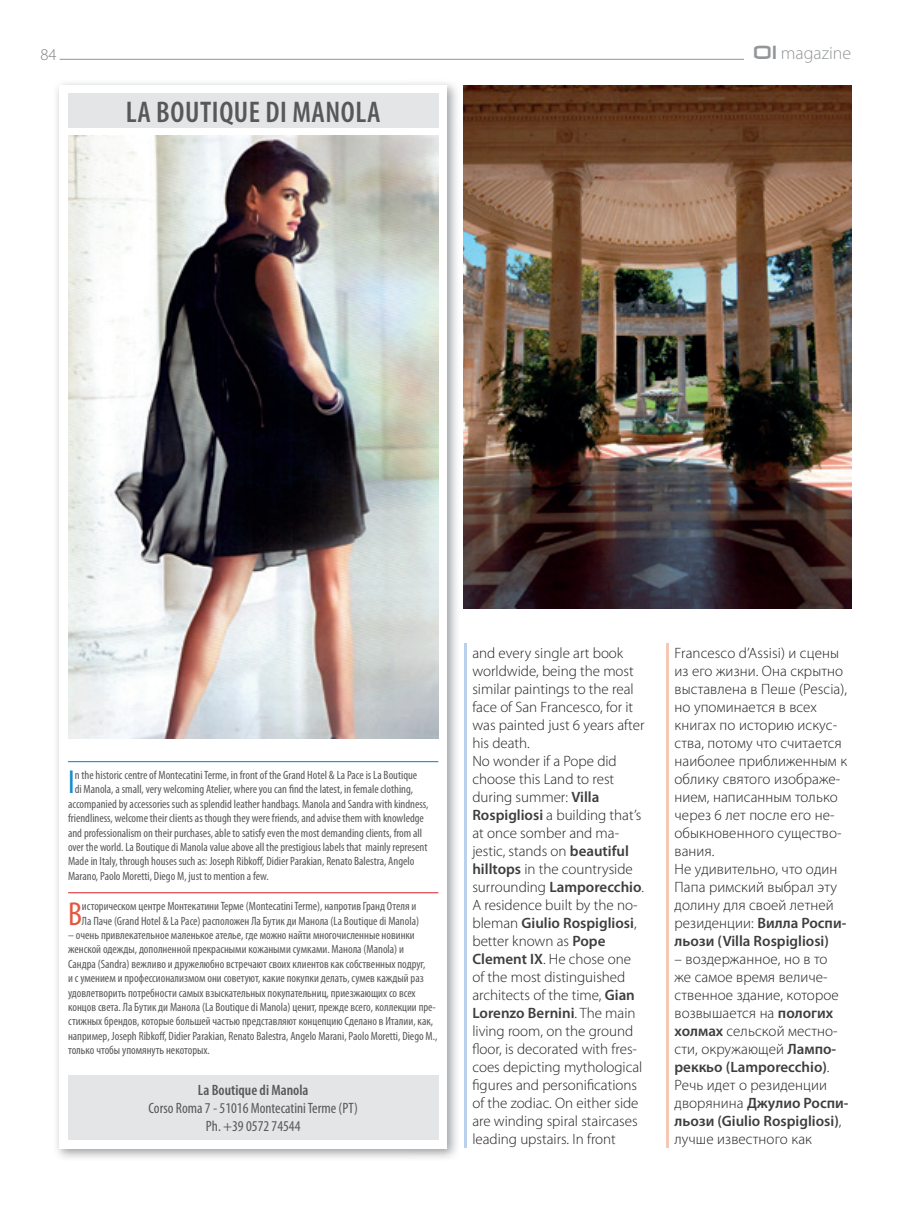
<style>
.page{position:relative;width:915px;height:1212px;background:#fff}
.page>*{position:absolute;margin:0;border:0;box-sizing:border-box;transform-origin:0 0}
.t1{font:condensed 33.3px "Myriad Pro";color:#178dce}
.t2{font:condensed 33.3px "Myriad Pro";color:#e15941}
.t3{font:600 condensed 30px "Myriad Pro";letter-spacing:.02em;color:#57585a}
.t4{font:300 18px "Myriad Pro";color:#939598}
.t5{font:300 16.5px "Myriad Pro";color:#808285}
.t6{font:300 15px/18px "Myriad Pro";color:#231f20}
.t7{font:condensed 15px/18px "Myriad Pro";color:#57585a;text-align:center}
.t8{font:600 condensed 15px "Myriad Pro";color:#57585a}
.t9{font:condensed 12px/14.4px "Myriad Pro";color:#57585a}
.s1{font-family:"Venus Rising";font-weight:400}
.s2{font-weight:600;color:#3e3e3f}
</style>
<div class="page">
<hr style="left:60px;top:59px;width:790px;height:1px;background:#939598">
<div style="left:744px;top:39px;width:106px;height:21px;background:#fff"></div>
<hr style="left:463px;top:643px;width:3px;height:505px;background:#b9d1ec">
<hr style="left:665px;top:643px;width:3px;height:505px;background:#f6c7b4">
<img style="left:463px;top:85px;width:387px;height:523px">
<img style="left:56px;top:83px;width:401px;height:1075px">
<div style="left:60px;top:85px;width:386px;height:1063px;background:#fff"></div>
<hr style="left:68px;top:761px;width:370px;height:1px;background:#007ec5">
<hr style="left:68px;top:892px;width:370px;height:1px;background:#da2128">
<div style="left:68px;top:1075px;width:370px;height:65px;background:#e4e5e7"></div>
<div style="left:68px;top:94px;width:370px;height:34px;background:#e4e5e7"></div>
<img style="left:68px;top:135px;width:370px;height:604px">
<h3 class="t5" style="left:40px;top:45px;width:18px">84</h3>
<h3 class="t4" style="left:753px;top:43px;width:99px"><span class="s1">OI</span> magazine</h3>
<h2 class="t3" style="left:126px;top:95px;width:256px">LA BOUTIQUE DI MANOLA</h2>
<h1 class="t1" style="left:68px;top:762px;width:8px">I</h1>
<p class="t9" style="left:75px;top:768px;width:344px">n the historic centre of Montecatini Terme, in front of the Grand Hotel &amp; La Pace is La Boutique</p>
<p class="t9" style="left:75px;top:782px;width:339px">di Manola, a small, very welcoming Atelier, where you can find the latest, in female clothing,</p>
<p class="t9" style="left:68px;top:796px;width:362px">accompanied by accessories such as splendid leather handbags. Manola and Sandra with kindness,</p>
<p class="t9" style="left:68px;top:811px;width:357px">friendliness, welcome their clients as though they were friends, and advise them with knowledge</p>
<p class="t9" style="left:68px;top:825px;width:355px">and professionalism on their purchases, able to satisfy even the most demanding clients, from all</p>
<p class="t9" style="left:68px;top:840px;width:361px">over the world. La Boutique di Manola value above all the prestigious labels that mainly represent</p>
<p class="t9" style="left:68px;top:854px;width:348px">Made in Italy, through houses such as: Joseph Ribkoff, Didier Parakian, Renato Balestra, Angelo</p>
<p class="t9" style="left:68px;top:868px;width:202px">Marano, Paolo Moretti, Diego M, just to mention a few.</p>
<h1 class="t2" style="left:68px;top:893px;width:15px">В</h1>
<p class="t9" style="left:82px;top:899px;width:338px">историческом центре Монтекатини Терме (Montecatini Terme), напротив Гранд Отеля и<br>Ла Паче (Grand Hotel &amp; La Pace) расположен Ла Бутик ди Манола (La Boutique di Manola)</p>
<p class="t9" style="left:68px;top:927px;width:371px">– очень привлекательное маленькое ателье, где можно найти многочисленные новинки женской одежды, дополненной прекрасными кожаными сумками. Манола (Manola) и<br>Сандра (Sandra) вежливо и дружелюбно встречают своих клиентов как собственных подруг,<br>и с умением и профессионализмом они советуют, какие покупки делать, сумев каждый раз удовлетворить потребности самых взыскательных покупательниц, приезжающих со всех концов света. Ла Бутик ди Манола (La Boutique di Manola) ценит, прежде всего, коллекции пре&shy;стижных брендов, которые большей частью представляют концепцию Сделано в Италии, как, например, Joseph Ribkoff, Didier Parakian, Renato Balestra, Angelo Marani, Paolo Moretti, Diego M., только чтобы упомянуть некоторых.</p>
<p class="t8" style="left:198px;top:1082px;width:112px">La Boutique di Manola</p>
<p class="t7" style="left:149px;top:1099px;width:210px">Corso Roma 7 - 51016 Montecatini Terme (PT)<br>Ph. +39 0572 74544</p>
<p class="t6" style="left:472px;top:644px;width:173px">and every single art book worldwide, being the most similar paintings to the real face of San Francesco, for it was painted just 6 years after his death.<br>No wonder if a Pope did choose this Land to rest during summer: <span class="s2">Villa<br>Rospigliosi</span> a building that’s at once somber and ma&shy;jestic, stands on <span class="s2">beautiful hilltops</span> in the countryside surrounding <span class="s2">Lamporecchio</span>.<br>A residence built by the no&shy;bleman <span class="s2">Giulio Rospigliosi</span>, better known as <span class="s2">Pope<br>Clement IX</span>. He chose one of the most distinguished architects of the time, <span class="s2">Gian<br>Lorenzo Bernini</span>. The main living room, on the ground floor, is decorated with fres&shy;coes depicting mythological figures and personifications of the zodiac. On either side are winding spiral staircases leading upstairs. In front</p>
<p class="t6" style="left:674px;top:644px;width:174px">Francesco d’Assisi) и сцены из его жизни. Она скрытно выставлена в Пеше (Pescia), но упоминается в всех книгах по историю искус&shy;ства, потому что считается наиболее приближенным к облику святого изображе&shy;нием, написанным только через 6 лет после его не&shy;обыкновенного существо&shy;вания.<br>Не удивительно, что один<br>Папа римский выбрал эту долину для своей летней резиденции: <span class="s2">Вилла Роспи&shy;льози (Villa Rospigliosi)</span></p>
<p class="t6" style="left:674px;top:950px;width:175px">– воздержанное, но в то<br>же самое время величе&shy;ственное здание, которое возвышается на <span class="s2">пологих холмах</span> сельской местно&shy;сти, окружающей <span class="s2">Лампо&shy;реккьо (Lamporecchio)</span>.<br>Речь идет о резиденции дворянина <span class="s2">Джулио Роспи&shy;льози (Giulio Rospigliosi)</span>, лучше известного как</p>
</div>
